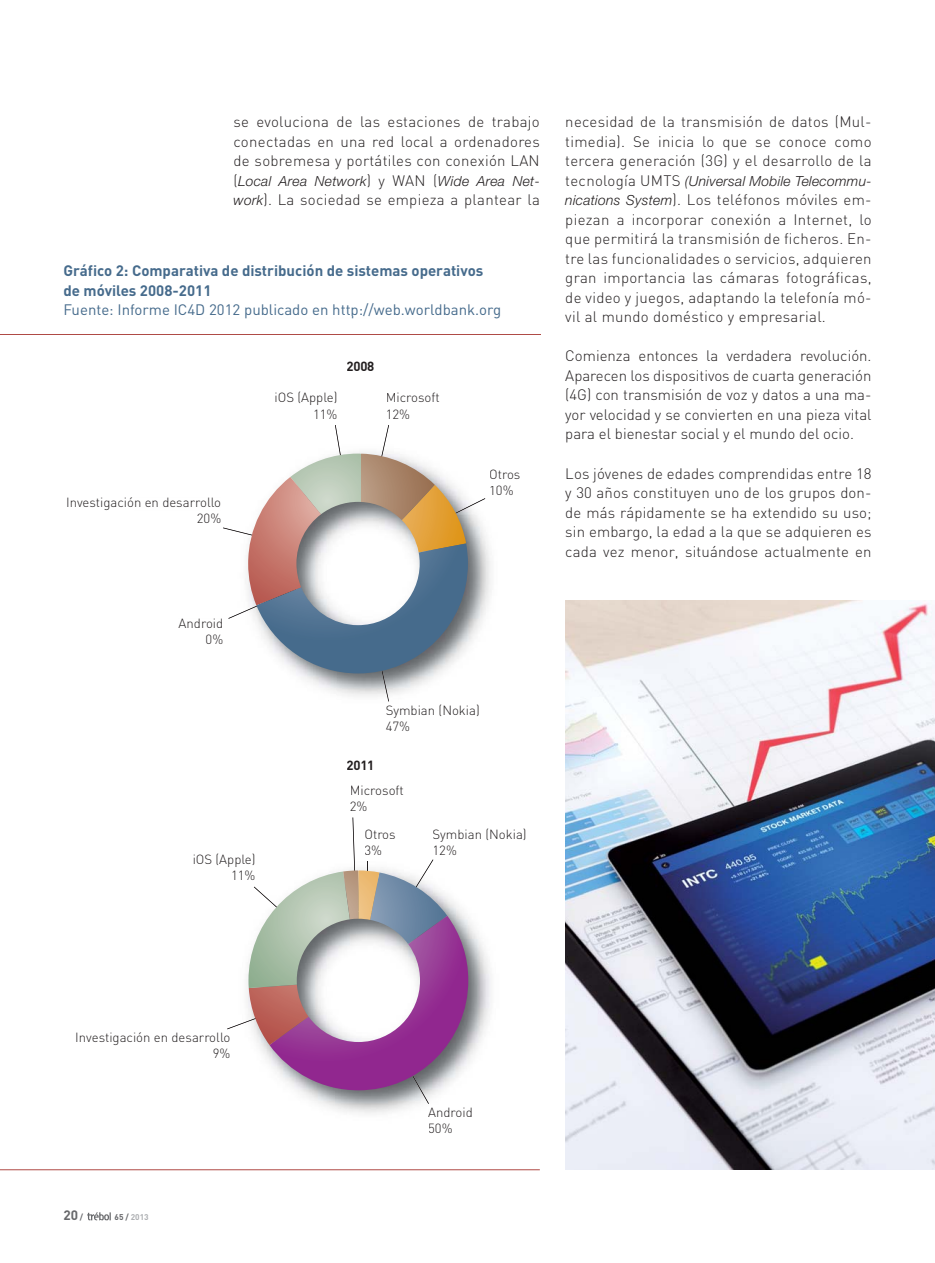
<style>
.page{position:relative;width:935px;height:1263px;background:#fff}
.page>*{position:absolute;margin:0;border:0;box-sizing:border-box;transform-origin:0 0}
.t1{font:300 15px/19.5px "DIN";letter-spacing:.02em;color:#231f20;text-align:justify}
.t2{font:700 15px/19.5px "DIN";color:#466b8c}
.t3{font:15px "DIN";color:#466b8c}
.t4{font:italic 300 13.8px "Helvetica Neue";letter-spacing:.02em;color:#231f20}
.t5{font:700 13.5px "DIN";color:#67686b}
.t6{font:300 13.2px/16px "DIN";color:#231f20}
.t7{font:700 13.2px "DIN";letter-spacing:-.02em;color:#231f20}
.t8{font:700 8.25px "DIN";color:#aeb0b3}
.s1{font-family:"DIN";font-style:normal;font-size:15px}
.s2{font-family:"Helvetica Neue";font-style:italic;font-size:13.8px}
.s3{font-size:8.25px}
.s4{color:#67686b}
</style>
<div class="page">
<svg style="left:87px;top:1212px;width:24px;height:8px"></svg>
<hr style="left:0;top:1169px;width:540px;height:1px;background:#af4a45">
<hr style="left:0;top:334px;width:541px;height:1px;background:#af4a45">
<img style="left:387px;top:938px;width:104px;height:174px">
<img style="left:428px;top:1106px;width:43px;height:6px">
<svg style="left:227px;top:817px;width:241px;height:286px"></svg>
<svg style="left:223px;top:425px;width:262px;height:276px"></svg>
<img style="left:565px;top:600px;width:370px;height:569px">
<p class="t1" style="left:233px;top:114px;width:308px">se evoluciona de las estaciones de trabajo conectadas en una red local a ordenadores de sobremesa y portátiles con conexión LAN</p>
<p class="t4" style="left:233px;top:176px;width:308px"><span class="s1">(</span>Local Area Network<span class="s1">) y WAN (</span>Wide Area Net-</p>
<p class="t1" style="left:233px;top:192px;width:308px"><span class="s2">work</span>). La sociedad se empieza a plantear la</p>
<p class="t2" style="left:63px;top:263px;width:421px">Gráfico 2: Comparativa de distribución de sistemas operativos de móviles 2008-2011</p>
<p class="t3" style="left:63px;top:305px;width:439px">Fuente: Informe IC4D 2012 ublicado en htt : web.worldbank.org</p>
<p class="t3" style="left:244px;top:305px;width:10px">p</p>
<p class="t3" style="left:351px;top:305px;width:25px">p //</p>
<p class="t6" style="left:66px;top:496px;width:157px">Investigación en desarrollo</p>
<p class="t6" style="left:197px;top:512px;width:26px">20%</p>
<p class="t6" style="left:275px;top:391px;width:64px;text-align:right">iOS (Apple)<br>11%</p>
<p class="t7" style="left:347px;top:358px;width:29px">2008</p>
<p class="t6" style="left:386px;top:391px;width:56px">Microsoft<br>12%</p>
<p class="t6" style="left:489px;top:468px;width:33px">Otros<br>10%</p>
<p class="t6" style="left:179px;top:616px;width:46px;text-align:right">Android<br>0%</p>
<p class="t6" style="left:193px;top:853px;width:64px;text-align:right">iOS (Apple)<br>11%</p>
<p class="t6" style="left:386px;top:703px;width:96px">Symbian (Nokia)</p>
<p class="t7" style="left:347px;top:757px;width:29px">2011</p>
<p class="t6" style="left:386px;top:719px;width:26px">47%</p>
<p class="t6" style="left:350px;top:783px;width:56px">Microsoft<br>2%</p>
<p class="t6" style="left:364px;top:827px;width:33px">Otros<br>3%</p>
<p class="t6" style="left:432px;top:827px;width:96px">Symbian (Nokia)<br>12%</p>
<p class="t1" style="left:565px;top:114px;width:308px">necesidad de la transmisión de datos (Mul&shy;timedia). Se inicia lo que se conoce como tercera generación (3G) y el desarrollo de la</p>
<p class="t4" style="left:565px;top:176px;width:308px"><span class="s1">tecnología UMTS</span> (Universal Mobile Telecommu-</p>
<p class="t1" style="left:565px;top:192px;width:308px"><span class="s2">nications System</span>). Los teléfonos móviles em&shy;piezan a incorporar conexión a Internet, lo que permitirá la transmisión de ficheros. En&shy;tre las funcionalidades o servicios, adquieren gran importancia las cámaras fotográficas, de video y juegos, adaptando la telefonía mó&shy;vil al mundo doméstico y empresarial.</p>
<p class="t1" style="left:565px;top:348px;width:308px">Comienza entonces la verdadera revolución.<br>Aparecen los dispositivos de cuarta generación (4G) con transmisión de voz y datos a una ma&shy;yor velocidad y se convierten en una pieza vital para el bienestar social y el mundo del ocio.</p>
<p class="t1" style="left:565px;top:465px;width:308px">Los jóvenes de edades comprendidas entre 18 y 30 años constituyen uno de los grupos don&shy;de más rápidamente se ha extendido su uso; sin embargo, la edad a la que se adquieren es cada vez menor, situándose actualmente en</p>
<p class="t6" style="left:75px;top:1030px;width:157px">Investigación en desarrollo</p>
<p class="t5" style="left:63px;top:1210px;width:21px">20 <span class="s3">/</span></p>
<p class="t8" style="left:115px;top:1214px;width:36px"><span class="s4">65 /</span> 2013</p>
<p class="t6" style="left:213px;top:1046px;width:19px">9%</p>
<p class="t6" style="left:428px;top:1105px;width:46px">Android<br>50%</p>
</div>
